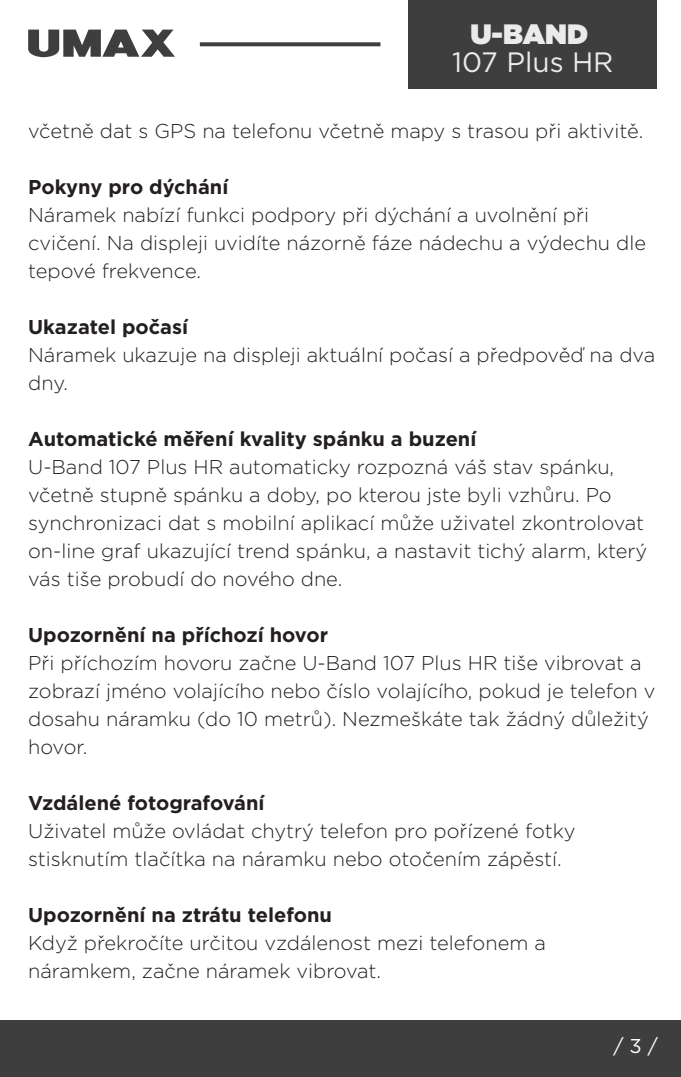
<style>
.page{position:relative;width:681px;height:1077px;background:#fff}
.page>*{position:absolute;margin:0;border:0;box-sizing:border-box;transform-origin:0 0}
.t1{font:28px "Gotham";color:#fff}
.t2{font:900 28px "Gotham";color:#fff}
.t3{font:300 20px/28px "Gotham";color:#231f20}
.t4{font:700 20px "Gotham";color:#231f20}
.t5{font:20px "Gotham";color:#fff}
</style>
<div class="page">
<div style="left:1px;top:1020px;width:680px;height:56px;background:#3e3e3f"></div>
<div style="left:408px;top:0;width:249px;height:89px;background:#3e3e3f"></div>
<svg style="left:28px;top:30px;width:147px;height:27px"></svg>
<svg style="left:200px;top:42px;width:180px;height:4px"></svg>
<h1 class="t2" style="left:470px;top:14px;width:119px">U-BAND</h1>
<h1 class="t1" style="left:452px;top:44px;width:163px">107 Plus HR</h1>
<p class="t3" style="left:28px;top:116px;width:616px">včetně dat s GPS na telefonu včetně mapy s trasou při aktivitě.</p>
<p class="t4" style="left:28px;top:173px;width:202px">Pokyny pro dýchání</p>
<p class="t3" style="left:28px;top:200px;width:619px">Náramek nabízí funkci podpory při dýchání a uvolnění při cvičení. Na displeji uvidíte názorně fáze nádechu a výdechu dle tepové frekvence.</p>
<p class="t4" style="left:28px;top:313px;width:162px">Ukazatel počasí</p>
<p class="t3" style="left:28px;top:340px;width:628px">Náramek ukazuje na displeji aktuální počasí a předpověď na dva dny.</p>
<p class="t4" style="left:28px;top:425px;width:450px">Automatické měření kvality spánku a buzení</p>
<p class="t3" style="left:28px;top:452px;width:620px">U-Band 107 Plus HR automaticky rozpozná váš stav spánku, včetně stupně spánku a doby, po kterou jste byli vzhůru. Po synchronizaci dat s mobilní aplikací může uživatel zkontrolovat on-line graf ukazující trend spánku, a nastavit tichý alarm, který vás tiše probudí do nového dne.</p>
<p class="t4" style="left:28px;top:621px;width:301px">Upozornění na příchozí hovor</p>
<p class="t3" style="left:28px;top:648px;width:629px">Při příchozím hovoru začne U-Band 107 Plus HR tiše vibrovat a zobrazí jméno volajícího nebo číslo volajícího, pokud je telefon v dosahu náramku (do 10 metrů). Nezmeškáte tak žádný důležitý hovor.</p>
<p class="t4" style="left:28px;top:789px;width:238px">Vzdálené fotografování</p>
<p class="t3" style="left:28px;top:816px;width:549px">Uživatel může ovládat chytrý telefon pro pořízené fotky stisknutím tlačítka na náramku nebo otočením zápěstí.</p>
<p class="t4" style="left:28px;top:901px;width:305px">Upozornění na ztrátu telefonu</p>
<p class="t3" style="left:28px;top:928px;width:519px">Když překročíte určitou vzdálenost mezi telefonem a náramkem, začne náramek vibrovat.</p>
<p class="t5" style="left:613px;top:1033px;width:46px">/ 3 /</p>
</div>
